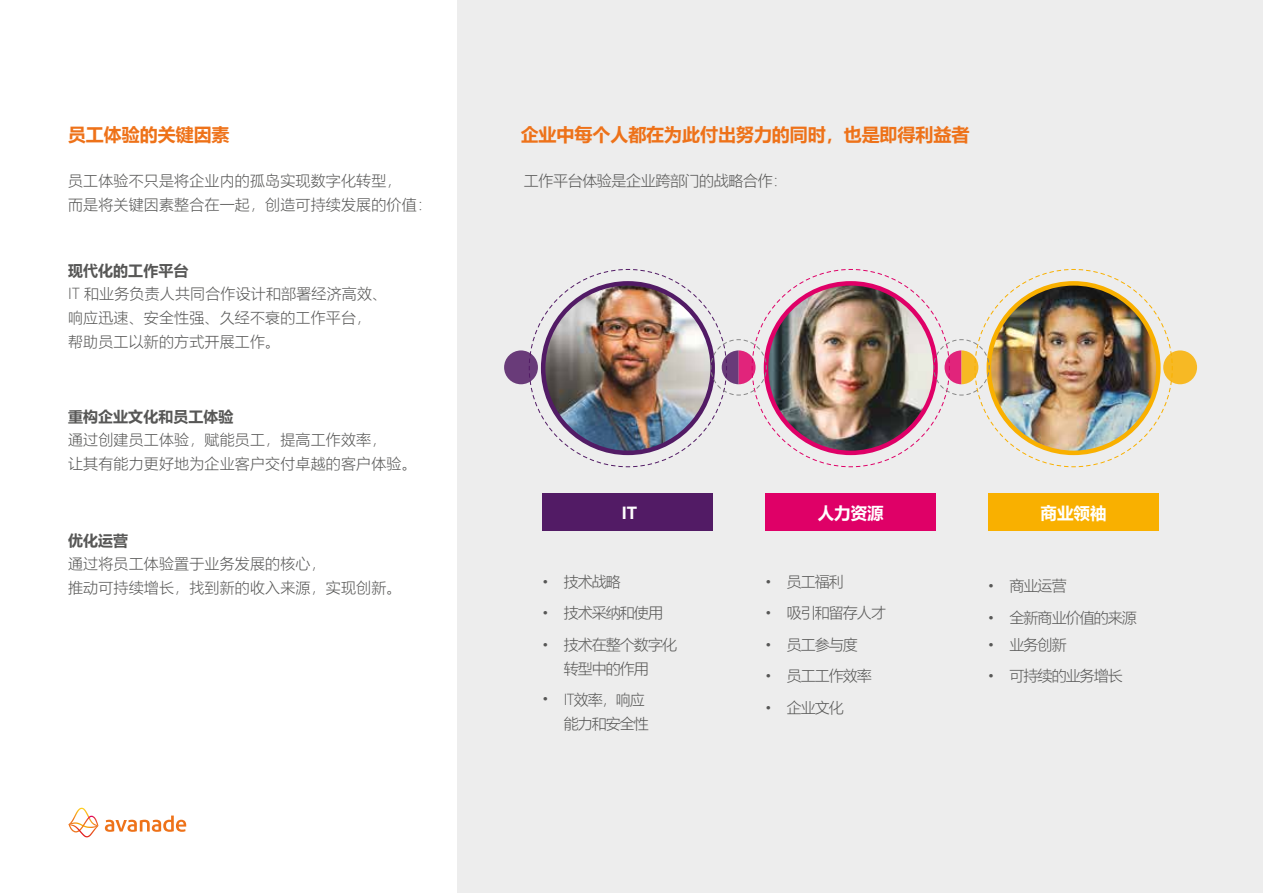
<style>
.page{position:relative;width:1263px;height:893px;background:#fff}
.page>*{position:absolute;margin:0;border:0;box-sizing:border-box;transform-origin:0 0}
.t1{font:700 18px "Microsoft Ya Hei";letter-spacing:-.005em;color:#ee7219}
.t2{font:700 16.5px "Microsoft Ya Hei";color:#fff}
.t3{font:300 15px/24px "Microsoft Ya Hei";letter-spacing:.01em;color:#575756}
.t4{font:300 15px/24px "Microsoft Ya Hei";letter-spacing:-.065em;color:#575756;text-align:center}
.t5{font:700 15px "Microsoft Ya Hei";letter-spacing:.005em;color:#575756}
.t6{font:300 15px "Microsoft Ya Hei";letter-spacing:-.025em;color:#575756}
.s1{font-family:"Segoe UI"}
</style>
<div class="page">
<svg style="left:105px;top:815px;width:81px;height:17px"></svg>
<svg style="left:69px;top:808px;width:29px;height:29px"></svg>
<div style="left:458px;top:0;width:805px;height:893px;background:#ededed"></div>
<div style="left:543px;top:494px;width:170px;height:37px;background:#521b65"></div>
<div style="left:765px;top:494px;width:171px;height:37px;background:#df0067"></div>
<div style="left:988px;top:494px;width:171px;height:37px;background:#f9b000"></div>
<div style="left:504px;top:350px;width:34px;height:34px;background:#693b79;border-radius:50%"></div>
<div style="left:1163px;top:350px;width:34px;height:34px;background:#f7b924;border-radius:50%"></div>
<img style="left:528px;top:269px;width:645px;height:198px">
<p class="t1" style="left:68px;top:122px;width:163px">员工体验的关键因素</p>
<p class="t3" style="left:68px;top:168px;width:365px">员工体验不只是将企业内的孤岛实现数字化转型，<br>而是将关键因素整合在一起，创造可持续发展的价值：</p>
<p class="t5" style="left:68px;top:260px;width:122px">现代化的工作平台</p>
<p class="t3" style="left:68px;top:281px;width:321px">IT 和业务负责人共同合作设计和部署经济高效、响应迅速、安全性强、久经不衰的工作平台，帮助员工以新的方式开展工作。</p>
<p class="t5" style="left:68px;top:406px;width:167px">重构企业文化和员工体验</p>
<p class="t3" style="left:68px;top:427px;width:350px">通过创建员工体验，赋能员工，提高工作效率，<br>让其有能力更好地为企业客户交付卓越的客户体验。</p>
<p class="t5" style="left:68px;top:530px;width:62px">优化运营</p>
<p class="t3" style="left:68px;top:551px;width:335px">通过将员工体验置于业务发展的核心，<br>推动可持续增长，找到新的收入来源，实现创新。</p>
<p class="t1" style="left:521px;top:122px;width:450px">企业中每个人都在为此付出努力的同时，也是即得利益者</p>
<p class="t6" style="left:524px;top:171px;width:265px">工作平台体验是企业跨部门的战略合作：</p>
<p class="t2" style="left:621px;top:502px;width:17px">IT</p>
<p class="t2" style="left:818px;top:502px;width:67px">人力资源</p>
<p class="t2" style="left:1040px;top:502px;width:67px">商业领袖</p>
<p class="t3" style="left:542px;top:569px;width:80px"><span class="s1">•</span> 技术战略</p>
<p class="t4" style="left:542px;top:600px;width:122px"><span class="s1">•</span> 技术采纳和使用</p>
<p class="t4" style="left:542px;top:632px;width:136px"><span class="s1">•</span> 技术在整个数字化转型中的作用</p>
<p class="t4" style="left:542px;top:687px;width:108px;text-align:right"><span class="s1">•</span> IT效率，响应能力和安全性</p>
<p class="t3" style="left:765px;top:569px;width:80px"><span class="s1">•</span> 员工福利</p>
<p class="t4" style="left:765px;top:600px;width:122px"><span class="s1">•</span> 吸引和留存人才</p>
<p class="t3" style="left:765px;top:632px;width:94px"><span class="s1">•</span> 员工参与度</p>
<p class="t3" style="left:765px;top:663px;width:108px"><span class="s1">•</span> 员工工作效率</p>
<p class="t3" style="left:765px;top:695px;width:80px"><span class="s1">•</span> 企业文化</p>
<p class="t3" style="left:988px;top:573px;width:80px"><span class="s1">•</span> 商业运营</p>
<p class="t4" style="left:988px;top:605px;width:150px"><span class="s1">•</span> 全新商业价值的来源</p>
<p class="t3" style="left:988px;top:632px;width:80px"><span class="s1">•</span> 业务创新</p>
<p class="t4" style="left:988px;top:663px;width:136px"><span class="s1">•</span> 可持续的业务增长</p>
</div>
